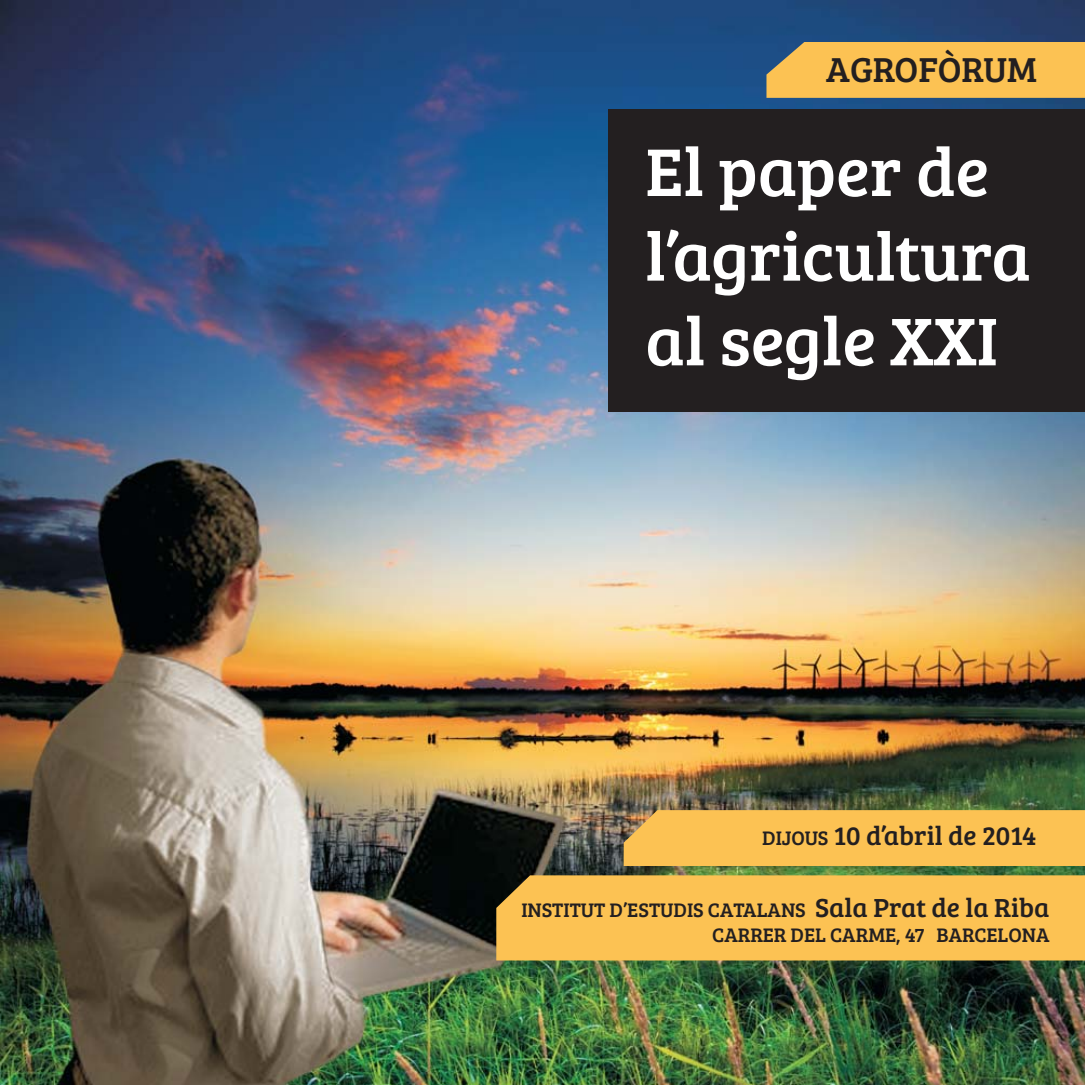
<style>
.page{position:relative;width:1085px;height:1085px;background:#fff}
.page>*{position:absolute;margin:0;border:0;box-sizing:border-box;transform-origin:0 0}
.t1{font:69.52px/84.6px "Bree Serif";color:#fff}
.t2{font:35.77px "Bree Serif";color:#231f20}
.t3{font:27px "Bree Serif";color:#231f20}
.t4{font:20.25px/25px "Bree Serif";color:#231f20;text-align:right}
.s1{font-size:20.25px}
.s2{font-size:27px}
</style>
<div class="page">
<img style="left:0;top:0;width:1084px;height:1084px">
<div style="left:766px;top:42px;width:318px;height:56px;background:#fcc253"></div>
<div style="left:608px;top:110px;width:476px;height:302px;background:#231f20"></div>
<div style="left:623px;top:810px;width:461px;height:55px;background:#fcc253"></div>
<div style="left:496px;top:875px;width:588px;height:85px;background:#fcc253"></div>
<h2 class="t2" style="left:826px;top:56px;width:212px">AGROFÒRUM</h2>
<h1 class="t1" style="left:645px;top:136px;width:387px">El paper de l’agricultura al segle XXI</h1>
<h3 class="t3" style="left:762px;top:825px;width:275px"><span class="s1">DIJOUS</span> 10 d’abril de 2014</h3>
<p class="t4" style="left:521px;top:899px;width:529px">INSTITUT D’ESTUDIS CATALANS <span class="s2">Sala Prat de la Riba<br></span>CARRER DEL CARME, 47 BARCELONA</p>
</div>
